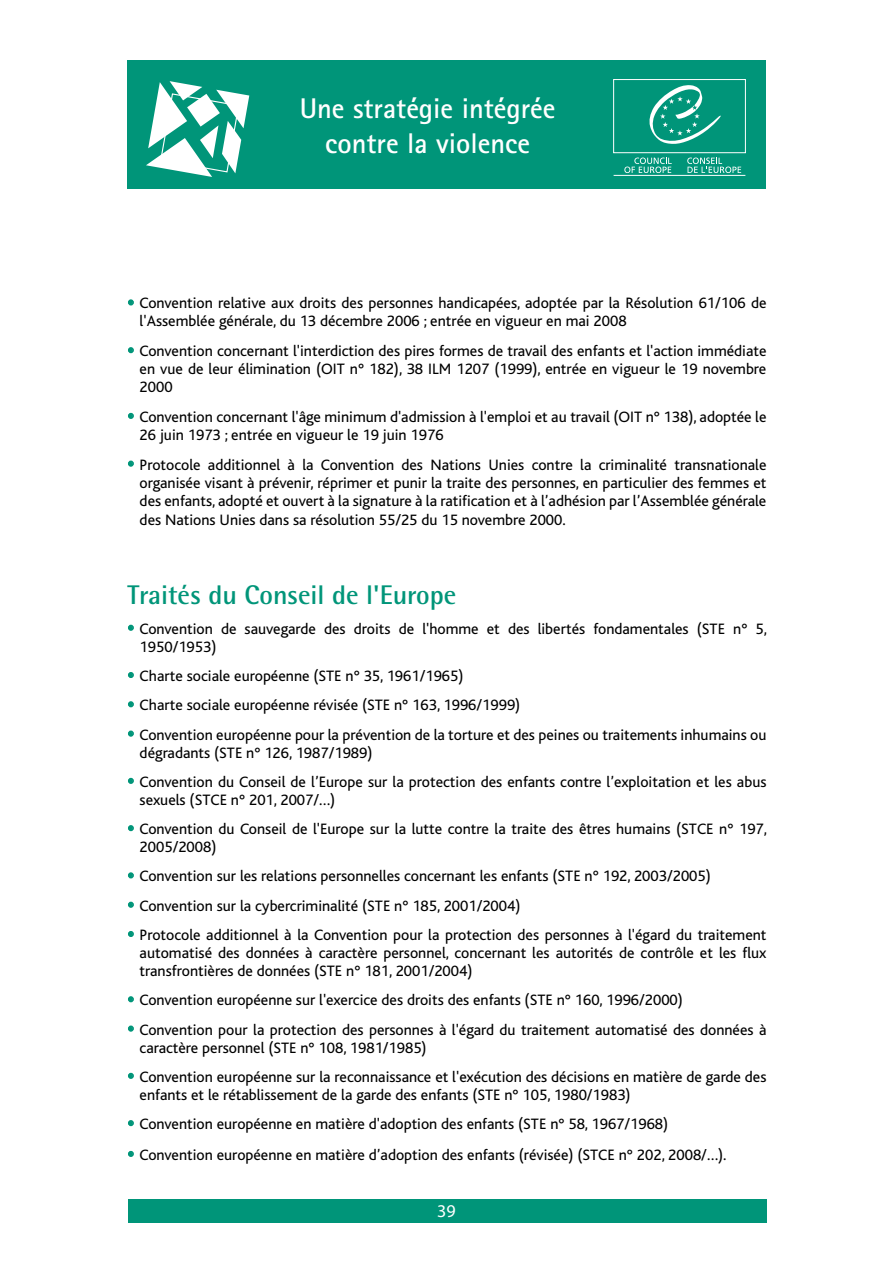
<style>
.page{position:relative;width:893px;height:1263px;background:#fff}
.page>*{position:absolute;margin:0;border:0;box-sizing:border-box;transform-origin:0 0}
.t1{font:700 28.5px/34.5px "Rotis Sans Serif";color:#fff;text-align:center}
.t2{font:700 27px "Rotis Semi Sans Std";color:#009579}
.t3{font:18px "Myriad Pro";color:#fff}
.t4{font:15.75px/18px "Bliss";color:#000}
.s1{font-size:21.9px;color:#009579}
</style>
<div class="page">
<div style="left:128px;top:1199px;width:638px;height:23px;background:#009579"></div>
<div style="left:127px;top:60px;width:639px;height:129px;background:#009579"></div>
<svg style="left:146px;top:81px;width:103px;height:96px"></svg>
<hr style="left:614px;top:175px;width:131px;height:1px;background:#fff">
<svg style="left:687px;top:158px;width:54px;height:15px"></svg>
<svg style="left:624px;top:158px;width:48px;height:15px"></svg>
<div style="left:613px;top:79px;width:133px;height:74px;border:1px solid #fff"></div>
<svg style="left:649px;top:85px;width:72px;height:59px"></svg>
<svg style="left:128px;top:299px;width:6px;height:6px"></svg>
<svg style="left:128px;top:347px;width:6px;height:6px"></svg>
<svg style="left:128px;top:413px;width:6px;height:6px"></svg>
<svg style="left:128px;top:461px;width:6px;height:6px"></svg>
<svg style="left:128px;top:625px;width:6px;height:6px"></svg>
<svg style="left:128px;top:672px;width:6px;height:6px"></svg>
<svg style="left:128px;top:701px;width:6px;height:6px"></svg>
<div style="left:128px;top:730px;width:6px;height:7px;border:2px solid #009579;border-radius:50%"></div>
<svg style="left:128px;top:778px;width:6px;height:6px"></svg>
<svg style="left:128px;top:825px;width:6px;height:6px"></svg>
<svg style="left:128px;top:872px;width:6px;height:6px"></svg>
<svg style="left:128px;top:902px;width:6px;height:6px"></svg>
<svg style="left:128px;top:931px;width:6px;height:6px"></svg>
<svg style="left:128px;top:996px;width:6px;height:6px"></svg>
<svg style="left:128px;top:1025px;width:6px;height:6px"></svg>
<svg style="left:128px;top:1073px;width:6px;height:6px"></svg>
<svg style="left:128px;top:1120px;width:6px;height:6px"></svg>
<svg style="left:128px;top:1151px;width:6px;height:6px"></svg>
<h1 class="t1" style="left:300px;top:91px;width:257px">Une stratégie intégrée contre la violence</h1>
<p class="t4" style="left:140px;top:295px;width:628px;text-indent:-12px"><span class="s1">•</span> Convention relative aux droits des personnes handicapées, adoptée par la Résolution 61/106 de l'Assemblée générale, du 13 décembre 2006 ; entrée en vigueur en mai 2008</p>
<p class="t4" style="left:140px;top:342px;width:628px;text-align:justify;text-indent:-12px"><span class="s1">•</span> Convention concernant l'interdiction des pires formes de travail des enfants et l'action immédiate en vue de leur élimination (OIT n° 182), 38 ILM 1207 (1999), entrée en vigueur le 19 novembre 2000</p>
<p class="t4" style="left:140px;top:408px;width:628px;text-indent:-12px"><span class="s1">•</span> Convention concernant l'âge minimum d'admission à l'emploi et au travail (OIT n° 138), adoptée le<br>26 juin 1973 ; entrée en vigueur le 19 juin 1976</p>
<p class="t4" style="left:140px;top:456px;width:628px;text-align:justify;text-indent:-12px"><span class="s1">•</span> Protocole additionnel à la Convention des Nations Unies contre la criminalité transnationale organisée visant à prévenir, réprimer et punir la traite des personnes, en particulier des femmes et des enfants, adopté et ouvert à la signature à la ratification et à l’adhésion par l’Assemblée générale</p>
<p class="t4" style="left:140px;top:511px;width:428px">des Nations Unies dans sa résolution 55/25 du 15 novembre 2000.</p>
<h2 class="t2" style="left:128px;top:578px;width:330px">Traités du Conseil de l'Europe</h2>
<p class="t4" style="left:140px;top:620px;width:629px;text-indent:-12px"><span class="s1">•</span> Convention de sauvegarde des droits de l'homme et des libertés fondamentales (STE n° 5,<br>1950/1953)</p>
<p class="t4" style="left:128px;top:667px;width:337px"><span class="s1">•</span> Charte sociale européenne (STE n° 35, 1961/1965)</p>
<p class="t4" style="left:128px;top:696px;width:394px"><span class="s1">•</span> Charte sociale européenne révisée (STE n° 163, 1996/1999)</p>
<p class="t4" style="left:140px;top:726px;width:628px;text-indent:-12px"><span class="s1">•</span> Convention européenne pour la prévention de la torture et des peines ou traitements inhumains ou dégradants (STE n° 126, 1987/1989)</p>
<p class="t4" style="left:140px;top:773px;width:628px;text-indent:-12px"><span class="s1">•</span> Convention du Conseil de l’Europe sur la protection des enfants contre l’exploitation et les abus sexuels (STCE n° 201, 2007/…)</p>
<p class="t4" style="left:140px;top:820px;width:629px;text-indent:-12px"><span class="s1">•</span> Convention du Conseil de l'Europe sur la lutte contre la traite des êtres humains (STCE n° 197,<br>2005/2008)</p>
<p class="t4" style="left:128px;top:867px;width:585px"><span class="s1">•</span> Convention sur les relations personnelles concernant les enfants (STE n° 192, 2003/2005)</p>
<p class="t4" style="left:128px;top:897px;width:394px"><span class="s1">•</span> Convention sur la cybercriminalité (STE n° 185, 2001/2004)</p>
<p class="t4" style="left:140px;top:926px;width:628px;text-align:justify;text-indent:-12px"><span class="s1">•</span> Protocole additionnel à la Convention pour la protection des personnes à l'égard du traitement automatisé des données à caractère personnel, concernant les autorités de contrôle et les flux transfrontières de données (STE n° 181, 2001/2004)</p>
<p class="t4" style="left:128px;top:991px;width:557px"><span class="s1">•</span> Convention européenne sur l'exercice des droits des enfants (STE n° 160, 1996/2000)</p>
<p class="t4" style="left:140px;top:1021px;width:628px;text-indent:-12px"><span class="s1">•</span> Convention pour la protection des personnes à l'égard du traitement automatisé des données à caractère personnel (STE n° 108, 1981/1985)</p>
<p class="t4" style="left:140px;top:1068px;width:628px;text-indent:-12px"><span class="s1">•</span> Convention européenne sur la reconnaissance et l'exécution des décisions en matière de garde des enfants et le rétablissement de la garde des enfants (STE n° 105, 1980/1983)</p>
<p class="t4" style="left:128px;top:1115px;width:542px"><span class="s1">•</span> Convention européenne en matière d'adoption des enfants (STE n° 58, 1967/1968)</p>
<p class="t4" style="left:128px;top:1146px;width:600px"><span class="s1">•</span> Convention européenne en matière d’adoption des enfants (révisée) (STCE n° 202, 2008/…).</p>
<p class="t3" style="left:437px;top:1200px;width:20px">39</p>
</div>
